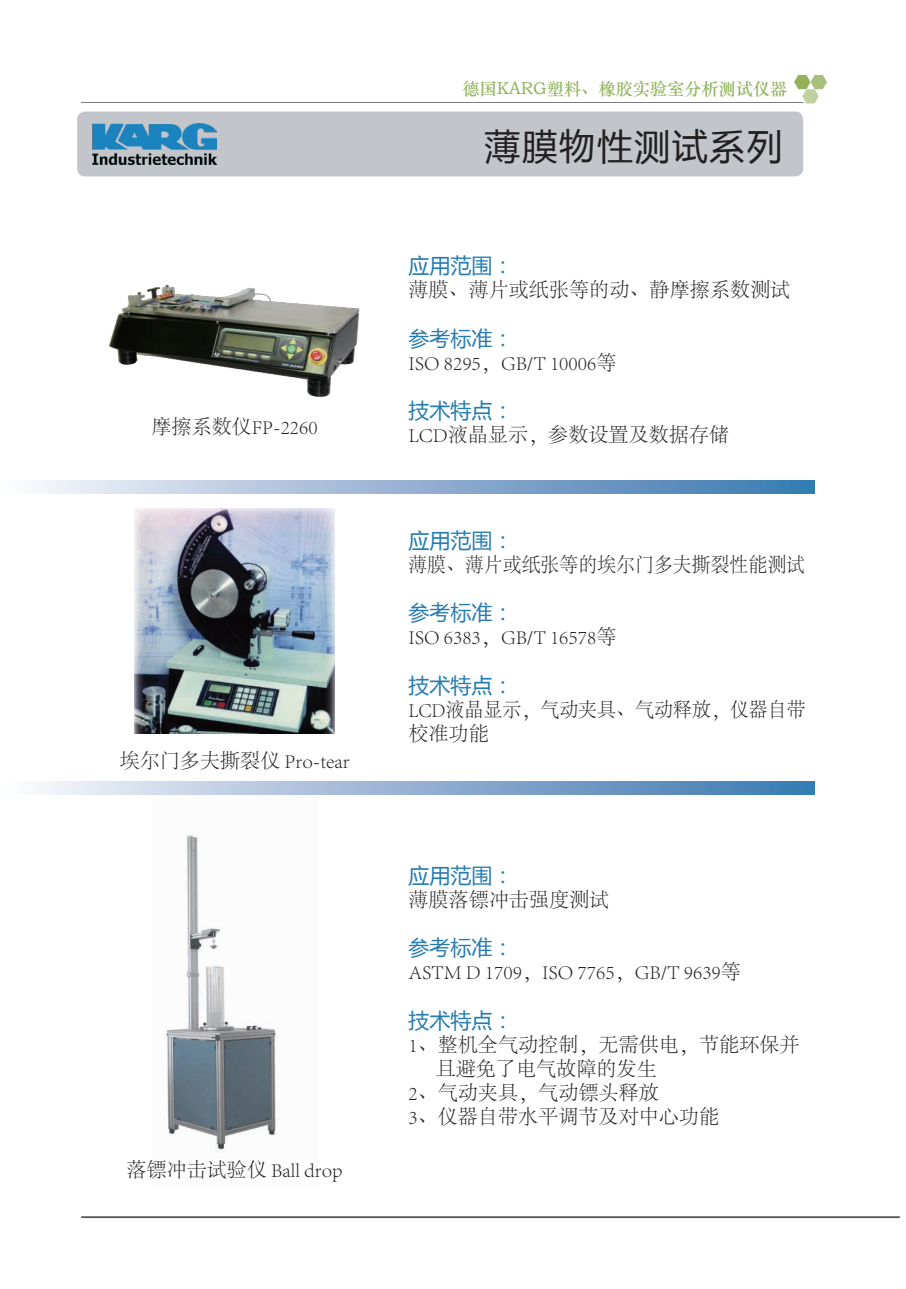
<style>
.page{position:relative;width:906px;height:1289px;background:#fff}
.page>*{position:absolute;margin:0;border:0;box-sizing:border-box;transform-origin:0 0}
.t1{font:35.7px "Microsoft Ya Hei";letter-spacing:.05em;color:#231f20}
.t2{font:21px "Microsoft Ya Hei";color:#267cb1}
.t3{font:300 20.1px "Adobe Song Std";color:#231f20}
.t4{font:300 20.1px/24.2px "Adobe Song Std";color:#231f20;scale:.94 1}
.t5{font:17.1px "ST Zhongsong";color:#92b35c}
</style>
<div class="page">
<img style="left:163px;top:834px;width:114px;height:319px">
<img style="left:135px;top:508px;width:199px;height:226px">
<img style="left:108px;top:284px;width:252px;height:113px">
<svg style="left:38px;top:781px;width:776px;height:13px;background:#94b2d2"></svg>
<svg style="left:36px;top:480px;width:778px;height:13px;background:#93b1d2"></svg>
<div style="left:77px;top:111px;width:726px;height:65px;background:#c2c6ca;border-radius:8px"></div>
<svg style="left:81px;top:75px;width:746px;height:28px"></svg>
<img style="left:93px;top:124px;width:123px;height:40px">
<div style="left:81px;top:1216px;width:819px;height:1px;border:1px solid #57585a"></div>
<p class="t3" style="left:151px;top:416px;width:168px">摩擦系数仪FP-2260</p>
<p class="t3" style="left:120px;top:750px;width:231px">埃尔门多夫撕裂仪 Pro-tear</p>
<p class="t3" style="left:126px;top:1158px;width:218px">落镖冲击试验仪 Ball drop</p>
<p class="t5" style="left:462px;top:76px;width:326px">德国KARG塑料、橡胶实验室分析测试仪器</p>
<p class="t1" style="left:484px;top:122px;width:299px">薄膜物性测试系列</p>
<p class="t2" style="left:408px;top:251px;width:106px">应用范围：</p>
<p class="t3" style="left:408px;top:279px;width:383px">薄膜、薄片或纸张等的动、静摩擦系数测试</p>
<p class="t2" style="left:408px;top:324px;width:106px">参考标准：</p>
<p class="t3" style="left:408px;top:351px;width:210px">ISO 8295，GB/T 10006等</p>
<p class="t2" style="left:408px;top:396px;width:106px">技术特点：</p>
<p class="t3" style="left:408px;top:424px;width:322px">LCD液晶显示，参数设置及数据存储</p>
<p class="t2" style="left:408px;top:526px;width:106px">应用范围：</p>
<p class="t4" style="left:408px;top:553px;width:423px">薄膜、薄片或纸张等的埃尔门多夫撕裂性能测试</p>
<p class="t2" style="left:408px;top:598px;width:106px">参考标准：</p>
<p class="t3" style="left:408px;top:626px;width:210px">ISO 6383，GB/T 16578等</p>
<p class="t2" style="left:408px;top:671px;width:106px">技术特点：</p>
<p class="t4" style="left:408px;top:698px;width:424px">LCD液晶显示，气动夹具、气动释放，仪器自带校准功能</p>
<p class="t2" style="left:408px;top:861px;width:106px">应用范围：</p>
<p class="t3" style="left:408px;top:888px;width:202px">薄膜落镖冲击强度测试</p>
<p class="t2" style="left:408px;top:933px;width:106px">参考标准：</p>
<p class="t3" style="left:408px;top:961px;width:334px">ASTM D 1709，ISO 7765，GB/T 9639等</p>
<p class="t2" style="left:408px;top:1005px;width:106px">技术特点：</p>
<p class="t3" style="left:408px;top:1033px;width:393px">1、整机全气动控制，无需供电，节能环保并</p>
<p class="t3" style="left:436px;top:1057px;width:223px">且避免了电气故障的发生</p>
<p class="t3" style="left:408px;top:1081px;width:252px">2、气动夹具，气动镖头释放</p>
<p class="t3" style="left:408px;top:1105px;width:312px">3、仪器自带水平调节及对中心功能</p>
</div>
